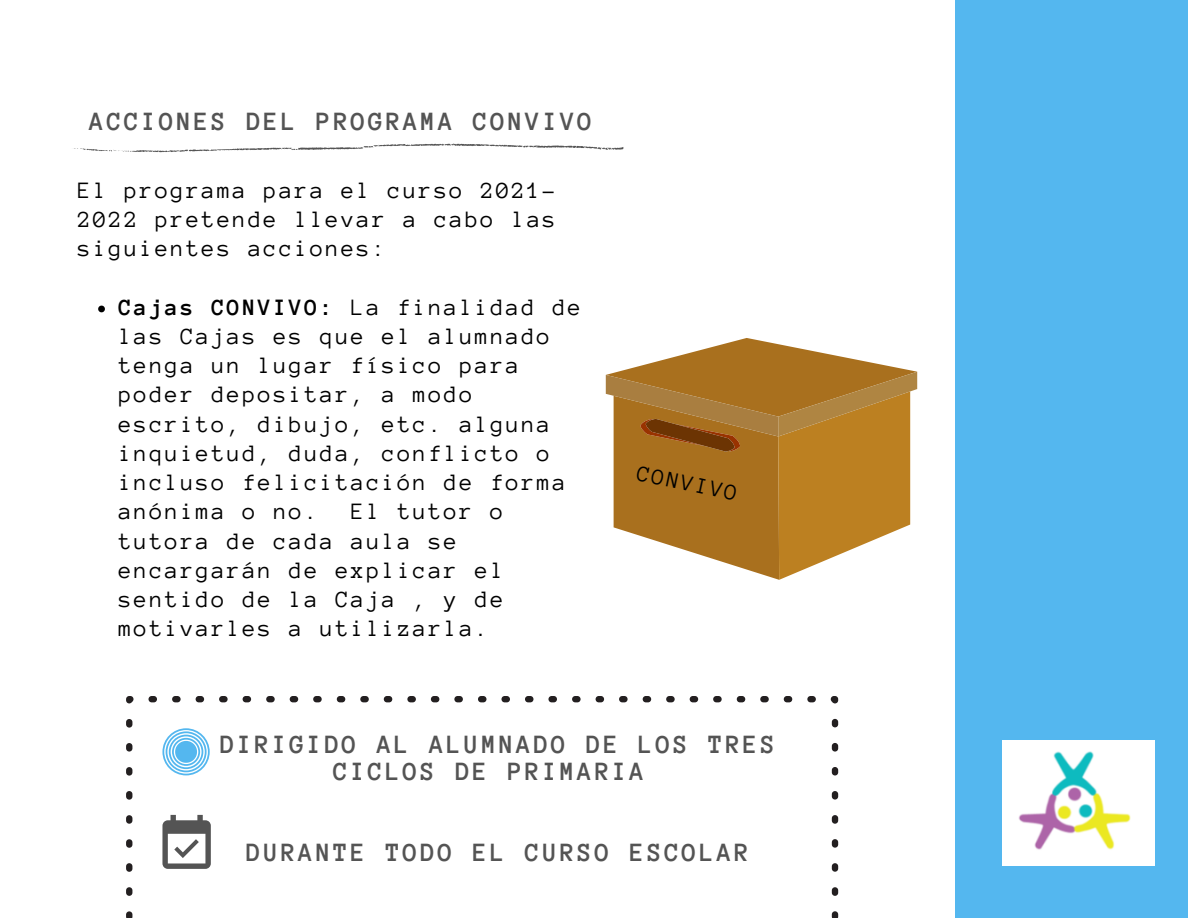
<style>
.page{position:relative;width:1188px;height:918px;background:#fff}
.page>*{position:absolute;margin:0;border:0;box-sizing:border-box;transform-origin:0 0}
.t1{font:700 27px/27px "Anonymous Pro";letter-spacing:.1em;color:#545454}
.t2{font:24px/29.2px "Anonymous Pro";letter-spacing:.1em;color:#000}
.t3{font:23.1px "Anonymous Pro";color:#000}
.s1{font-weight:700}
</style>
<div class="page">
<div style="left:956px;top:0;width:232px;height:918px;background:#54b7ef"></div>
<svg style="left:74px;top:144px;width:549px;height:8px"></svg>
<svg style="left:98px;top:306px;width:7px;height:6px"></svg>
<svg style="left:617px;top:338px;width:300px;height:34px"></svg>
<svg style="left:606px;top:372px;width:311px;height:208px"></svg>
<svg style="left:126px;top:696px;width:712px;height:222px"></svg>
<svg style="left:162px;top:728px;width:48px;height:47px"></svg>
<svg style="left:162px;top:815px;width:49px;height:54px"></svg>
<img style="left:1002px;top:741px;width:152px;height:125px">
<p class="t1" style="left:90px;top:108px;width:505px">ACCIONES DEL PROGRAMA CONVIVO</p>
<p class="t2" style="left:78px;top:175px;width:480px;text-align:justify">El programa para el curso 2021- 2022 pretende llevar a cabo las siguientes acciones:</p>
<p class="t2" style="left:119px;top:292px;width:464px"><span class="s1">Cajas CONVIVO:</span> La finalidad de las Cajas es que el alumnado tenga un lugar físico para poder depositar, a modo escrito, dibujo, etc. alguna inquietud, duda, conflicto o incluso felicitación de forma anónima o no.</p>
<p class="t2" style="left:119px;top:497px;width:387px;text-indent:232px">El tutor o tutora de cada aula se encargarán de explicar el sentido de la Caja , y de motivarles a utilizarla.</p>
<p class="t3" style="left:640px;top:461px;width:103px;rotate:12deg">CONVIVO</p>
<p class="t1" style="left:333px;top:731px;width:443px;text-indent:-113px">DIRIGIDO AL ALUMNADO DE LOS TRES<br>CICLOS DE PRIMARIA</p>
<p class="t1" style="left:246px;top:839px;width:505px">DURANTE TODO EL CURSO ESCOLAR</p>
</div>
